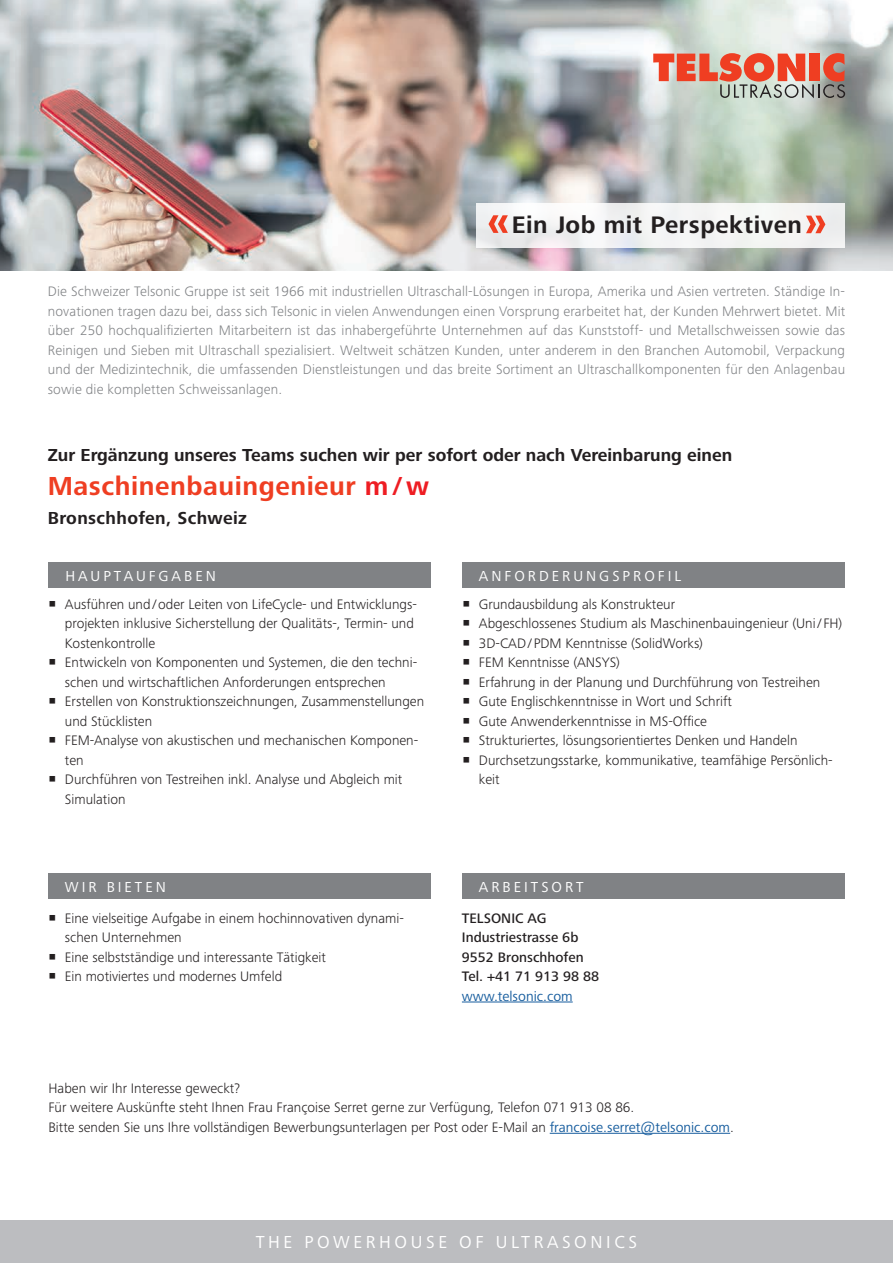
<style>
.page{position:relative;width:893px;height:1263px;background:#fff}
.page>*{position:absolute;margin:0;border:0;box-sizing:border-box;transform-origin:0 0}
.Titel_rot{font:700 27px "Frutiger Next LTW1 G";letter-spacing:.02em;color:#ef3e22}
.Slogan{font:700 24.75px "Frutiger Next LTW1 G";letter-spacing:.02em;color:#231f20}
.Titel_schwarz{font:700 18px "Frutiger Next LTW1 G";color:#231f20}
.t1{font:18px "Frutiger Next LTW1 G";letter-spacing:.2em;color:#fff}
.Titel_schwarz-2{font:700 18px "Frutiger Next LTW1 G";letter-spacing:.02em;color:#231f20}
.Balkentitel{font:15px "Frutiger Next LTW1 G";letter-spacing:.2em;color:#fff}
.t2{font:300 14.25px/19.5px "Frutiger Next LTW1 G";color:#231f20}
.Einleitungstext{font:300 14.25px/19.5px "Frutiger Next LTW1 G";letter-spacing:.01em;color:#808285;text-align:justify}
.GS_hf{font:500 14.25px "Frutiger Next LTW1 G";color:#231f20}
.GS_hf-2{font:14.25px "Frutiger Next LTW1 G";color:#175d9e}
.s1{color:#ee1d23}
.s2{font-weight:400;color:#175d9e}
</style>
<div class="page">
<div style="left:0;top:1220px;width:893px;height:43px;background:#bcbdc0"></div>
<img style="left:0;top:0;width:893px;height:270px">
<div style="left:476px;top:203px;width:369px;height:44px;background:#f3f4f3"></div>
<svg style="left:488px;top:215px;width:20px;height:18px"></svg>
<svg style="left:806px;top:216px;width:19px;height:17px"></svg>
<div style="left:462px;top:562px;width:383px;height:26px;background:#808285"></div>
<div style="left:48px;top:562px;width:383px;height:26px;background:#808285"></div>
<div style="left:48px;top:873px;width:383px;height:26px;background:#808285"></div>
<hr style="left:550px;top:1133px;width:180px;height:1px;background:#175d9e">
<hr style="left:462px;top:1002px;width:111px;height:1px;background:#175d9e">
<div style="left:462px;top:873px;width:383px;height:26px;background:#808285"></div>
<svg style="left:633px;top:53px;width:213px;height:65px"></svg>
<p class="Slogan" style="left:512px;top:211px;width:291px">Ein Job mit Perspektiven</p>
<p class="Einleitungstext" style="left:48px;top:282px;width:799px">Die Schweizer Telsonic Gruppe ist seit 1966 mit industriellen Ultraschall-Lösungen in Europa, Amerika und Asien vertreten. Ständige In&shy;novationen tragen dazu bei, dass sich Telsonic in vielen Anwendungen einen Vorsprung erarbeitet hat, der Kunden Mehrwert bietet. Mit über 250 hochqualifizierten Mitarbeitern ist das inhabergeführte Unternehmen auf das Kunststoff- und Metallschweissen sowie das Reinigen und Sieben mit Ultraschall spezialisiert. Weltweit schätzen Kunden, unter anderem in den Branchen Automobil, Verpackung und der Medizintechnik, die umfassenden Dienstleistungen und das breite Sortiment an Ultraschallkomponenten für den Anlagenbau sowie die kompletten Schweissanlagen.</p>
<p class="Titel_schwarz" style="left:48px;top:444px;width:686px">Zur Ergänzung unseres Teams suchen wir per sofort oder nach Vereinbarung einen</p>
<p class="Titel_rot" style="left:48px;top:470px;width:383px">Maschinenbauingenieur <span class="s1">m / w</span></p>
<p class="Titel_schwarz-2" style="left:48px;top:508px;width:201px">Bronschhofen, Schweiz</p>
<p class="Balkentitel" style="left:65px;top:567px;width:152px">HAUPTAUFGABEN</p>
<p class="t2" style="left:65px;top:594px;width:353px">Ausführen und/oder Leiten von LifeCycle- und Entwicklungs&shy;projekten inklusive Sicherstellung der Qualitäts-, Termin- und<br>Kostenkontrolle</p>
<p class="t2" style="left:65px;top:653px;width:354px">Entwickeln von Komponenten und Systemen, die den techni&shy;schen und wirtschaftlichen Anforderungen entsprechen</p>
<p class="t2" style="left:65px;top:692px;width:361px">Erstellen von Konstruktionszeichnungen, Zusammenstellungen und Stücklisten</p>
<p class="t2" style="left:65px;top:731px;width:355px">FEM-Analyse von akustischen und mechanischen Komponen&shy;ten</p>
<p class="t2" style="left:65px;top:770px;width:339px">Durchführen von Testreihen inkl. Analyse und Abgleich mit<br>Simulation</p>
<p class="Balkentitel" style="left:65px;top:878px;width:102px">WIR BIETEN</p>
<p class="t2" style="left:65px;top:908px;width:341px">Eine vielseitige Aufgabe in einem hochinnovativen dynami&shy;schen Unternehmen</p>
<p class="t2" style="left:65px;top:947px;width:263px">Eine selbstständige und interessante Tätigkeit</p>
<p class="t2" style="left:65px;top:966px;width:219px">Ein motiviertes und modernes Umfeld</p>
<p class="Balkentitel" style="left:479px;top:567px;width:204px">ANFORDERUNGSPROFIL</p>
<p class="t2" style="left:479px;top:594px;width:198px">Grundausbildung als Konstrukteur</p>
<p class="t2" style="left:479px;top:614px;width:365px">Abgeschlossenes Studium als Maschinenbauingenieur (Uni/ FH)</p>
<p class="t2" style="left:479px;top:633px;width:226px">3D-CAD/ PDM Kenntnisse (SolidWorks)</p>
<p class="t2" style="left:479px;top:653px;width:143px">FEM Kenntnisse (ANSYS)</p>
<p class="t2" style="left:479px;top:672px;width:343px">Erfahrung in der Planung und Durchführung von Testreihen</p>
<p class="t2" style="left:479px;top:692px;width:254px">Gute Englischkenntnisse in Wort und Schrift</p>
<p class="t2" style="left:479px;top:711px;width:230px">Gute Anwenderkenntnisse in MS-Office</p>
<p class="t2" style="left:479px;top:731px;width:320px">Strukturiertes, lösungsorientiertes Denken und Handeln</p>
<p class="t2" style="left:479px;top:750px;width:355px">Durchsetzungsstarke, kommunikative, teamfähige Persönlich&shy;keit</p>
<p class="Balkentitel" style="left:479px;top:878px;width:106px">ARBEITSORT</p>
<p class="GS_hf" style="left:462px;top:910px;width:86px">TELSONIC AG</p>
<p class="GS_hf" style="left:462px;top:929px;width:118px">Industriestrasse 6b</p>
<p class="GS_hf" style="left:462px;top:949px;width:123px">9552 Bronschhofen</p>
<p class="GS_hf" style="left:462px;top:968px;width:139px">Tel. +41 71 913 98 88</p>
<p class="GS_hf-2" style="left:462px;top:988px;width:112px">www.telsonic.com</p>
<p class="t2" style="left:48px;top:1078px;width:193px">Haben wir Ihr Interesse geweckt?</p>
<p class="t2" style="left:48px;top:1098px;width:587px">Für weitere Auskünfte steht Ihnen Frau Françoise Serret gerne zur Verfügung, Telefon 071 913 08 86.</p>
<p class="t2" style="left:48px;top:1117px;width:687px">Bitte senden Sie uns Ihre vollständigen Bewerbungsunterlagen per Post oder E-Mail an <span class="s2">francoise.serret@telsonic.com</span>.</p>
<p class="t1" style="left:256px;top:1232px;width:383px">THE POWERHOUSE OF ULTRASONICS</p>
</div>
